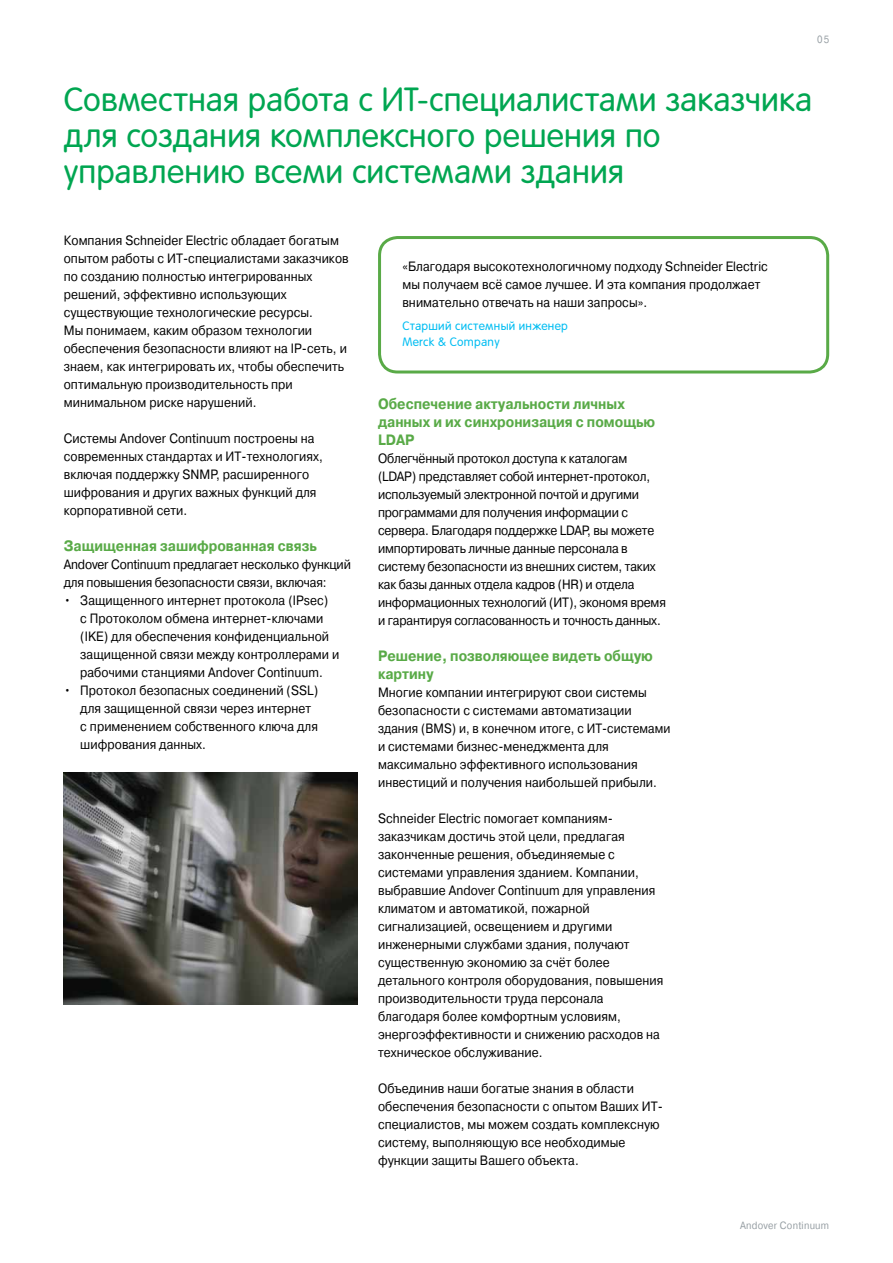
<style>
.page{position:relative;width:893px;height:1263px;background:#fff}
.page>*{position:absolute;margin:0;border:0;box-sizing:border-box;transform-origin:0 0}
.t1{font:33px/36px "Rotonda";letter-spacing:.005em;color:#00a651}
.t2{font:700 15px/18px "Pragmatica C";color:#59aa47;scale:.9 1}
.t3{font:13.5px/18px "Pragmatica C";letter-spacing:.005em;color:#000;scale:.9 1}
.t4{font:13.5px/18px "Pragmatica C";letter-spacing:-.015em;color:#000;scale:.9 1}
.t5{font:12px/16.5px "Rotonda";letter-spacing:.025em;color:#00bdf2}
.t6{font:10.5px "Pragmatica C";letter-spacing:.025em;color:#979fa4;scale:.9 1}
</style>
<div class="page">
<img style="left:64px;top:772px;width:293px;height:232px">
<div style="left:378px;top:236px;width:451px;height:137px;border:3px solid #59aa47;border-radius:18px"></div>
<p class="t6" style="left:817px;top:33px;width:15px">05</p>
<h1 class="t1" style="left:64px;top:81px;width:750px">Совместная работа с ИТ-специалистами заказчика для создания комплексного решения по управлению всеми системами здания</h1>
<p class="t3" style="left:64px;top:232px;width:318px">Компания Schneider Electric обладает богатым опытом работы с ИТ-специалистами заказчиков по созданию полностью интегрированных решений, эффективно использующих существующие технологические ресурсы.<br>Мы понимаем, каким образом технологии обеспечения безопасности влияют на IP-сеть, и знаем, как интегрировать их, чтобы обеспечить оптимальную производительность при минимальном риске нарушений.</p>
<p class="t3" style="left:64px;top:430px;width:289px">Системы Andover Continuum построены на современных стандартах и ИТ-технологиях, включая поддержку SNMP, расширенного шифрования и других важных функций для корпоративной сети.</p>
<p class="t2" style="left:64px;top:537px;width:283px">Защищенная зашифрованная связь</p>
<p class="t4" style="left:64px;top:556px;width:321px">Andover Continuum предлагает несколько функций для повышения безопасности связи, включая:</p>
<p class="t3" style="left:80px;top:592px;width:289px;text-indent:-16px">• Защищенного интернет протокола (IPsec)<br>с Протоколом обмена интернет-ключами (IKE) для обеспечения конфиденциальной защищенной связи между контроллерами и рабочими станциями Andover Continuum.</p>
<p class="t3" style="left:80px;top:682px;width:266px;text-indent:-16px">• Протокол безопасных соединений (SSL) для защищенной связи через интернет с применением собственного ключа для шифрования данных.</p>
<p class="t3" style="left:402px;top:257px;width:408px">«Благодаря высокотехнологичному подходу Schneider Electric мы получаем всё самое лучшее. И эта компания продолжает внимательно отвечать на наши запросы».</p>
<p class="t5" style="left:402px;top:318px;width:167px">Старший системный инженер<br>Merck &amp; Company</p>
<p class="t2" style="left:378px;top:395px;width:310px">Обеспечение актуальности личных данных и их синхронизация с помощью<br>LDAP</p>
<p class="t4" style="left:378px;top:449px;width:321px">Облегчённый протокол доступа к каталогам (LDAP) представляет собой интернет-протокол, используемый электронной почтой и другими программами для получения информации с сервера. Благодаря поддержке LDAP, вы можете импортировать личные данные персонала в систему безопасности из внешних систем, таких как базы данных отдела кадров (HR) и отдела информационных технологий (ИТ), экономя время и гарантируя согласованность и точность данных.</p>
<p class="t2" style="left:378px;top:647px;width:307px">Решение, позволяющее видеть общую картину</p>
<p class="t3" style="left:378px;top:683px;width:326px">Многие компании интегрируют свои системы безопасности с системами автоматизации здания (BMS) и, в конечном итоге, с ИТ-системами и системами бизнес-менеджмента для максимально эффективного использования инвестиций и получения наибольшей прибыли.</p>
<p class="t3" style="left:378px;top:809px;width:318px">Schneider Electric помогает компаниям&shy;заказчикам достичь этой цели, предлагая законченные решения, объединяемые с системами управления зданием. Компании, выбравшие Andover Continuum для управления климатом и автоматикой, пожарной сигнализацией, освещением и другими инженерными службами здания, получают существенную экономию за счёт более детального контроля оборудования, повышения производительности труда персонала благодаря более комфортным условиям, энергоэффективности и снижению расходов на техническое обслуживание.</p>
<p class="t3" style="left:378px;top:1079px;width:318px">Объединив наши богатые знания в области обеспечения безопасности с опытом Ваших ИТ&shy;специалистов, мы можем создать комплексную систему, выполняющую все необходимые функции защиты Вашего объекта.</p>
<p class="t6" style="left:740px;top:1220px;width:101px">Andover Continuum</p>
</div>
